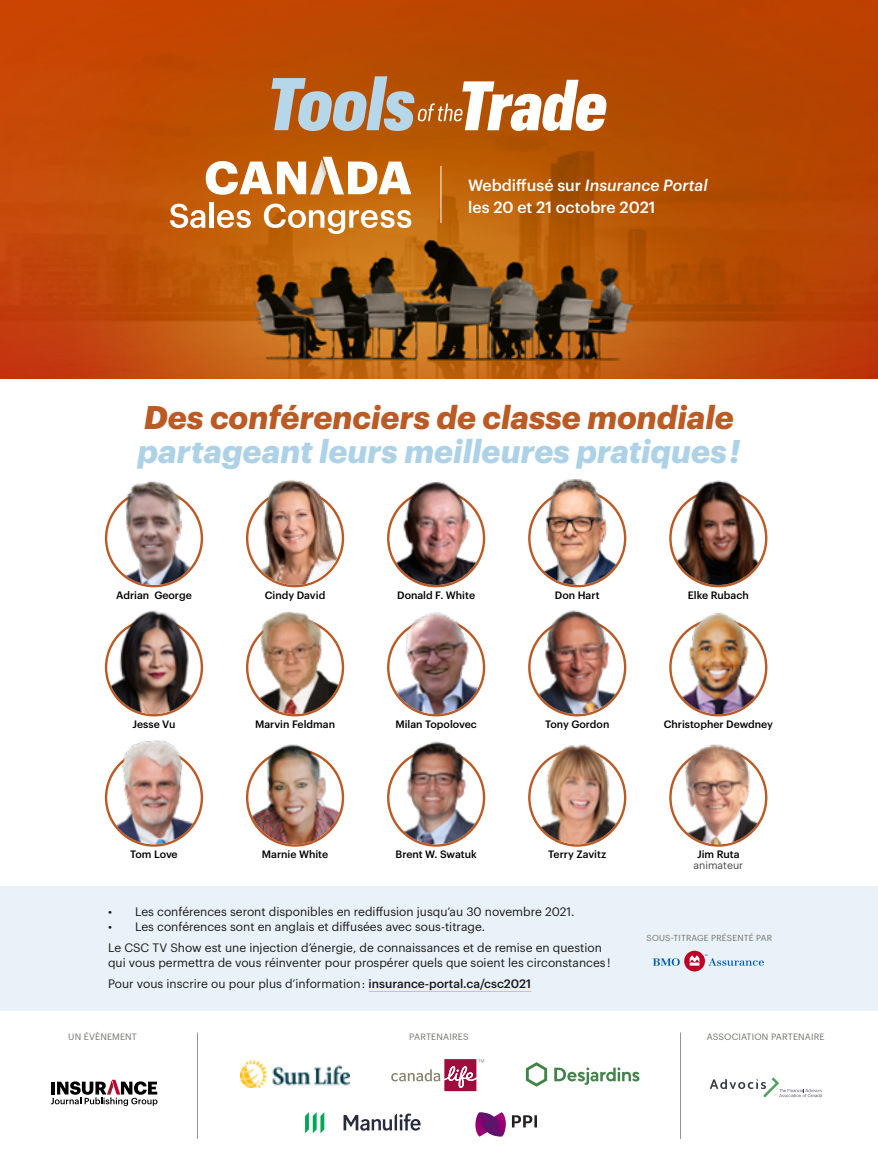
<style>
.page{position:relative;width:878px;height:1175px;background:#fff}
.page>*{position:absolute;margin:0;border:0;box-sizing:border-box;transform-origin:0 0}
.JA-2019_box-texte{font:italic 700 32.1px/33.8px "Graphik";color:#add2e7}
.JA-2019_box-texte-2{font:italic 500 15.9px "Graphik";color:#fff}
.JA-2019_box-texte-3{font:500 15.9px "Graphik";color:#fff}
.JA-2019_box-texte-4{font:12px/15px "Graphik";color:#191919}
.JA-2019_box-texte-5{font:500 10.5px "Graphik";color:#000}
.JA-2019_box-texte-6{font:10.5px/11.1px "Graphik";color:#484848;text-align:center}
.t1{font:9px "Graphik";letter-spacing:.015em;color:#73726f}
.t2{font:8.55px "Graphik";letter-spacing:.02em;color:#73726f}
.s1{font-style:normal}
.s2{color:#bb5a24}
.s3{font-weight:500;color:#000}
.s4{font-weight:500}
</style>
<div class="page">
<img style="left:0;top:0;width:878px;height:378px">
<div style="left:0;top:886px;width:878px;height:124px;background:#e9f2f8"></div>
<hr style="left:368px;top:991px;width:163px;height:1px;background:#e3bd94">
<svg style="left:271px;top:76px;width:336px;height:55px"></svg>
<hr style="left:197px;top:1032px;width:1px;height:106px;background:#939393">
<hr style="left:680px;top:1032px;width:1px;height:106px;background:#939393">
<svg style="left:709px;top:1077px;width:112px;height:20px"></svg>
<svg style="left:51px;top:1079px;width:106px;height:27px"></svg>
<img style="left:248px;top:480px;width:94px;height:105px">
<img style="left:248px;top:604px;width:94px;height:110px;border-radius:47px">
<img style="left:248px;top:735px;width:94px;height:109px;border-radius:47px">
<img style="left:389px;top:481px;width:92px;height:104px">
<img style="left:389px;top:604px;width:94px;height:110px;border-radius:47px">
<img style="left:389px;top:741px;width:94px;height:103px">
<img style="left:530px;top:475px;width:94px;height:110px;border-radius:47px">
<img style="left:530px;top:604px;width:94px;height:110px;border-radius:47px">
<img style="left:530px;top:735px;width:94px;height:109px;border-radius:47px">
<img style="left:671px;top:475px;width:94px;height:110px;border-radius:47px">
<img style="left:671px;top:612px;width:94px;height:102px">
<img style="left:671px;top:735px;width:94px;height:109px;border-radius:47px">
<img style="left:113px;top:481px;width:82px;height:104px">
<img style="left:107px;top:604px;width:94px;height:110px;border-radius:47px">
<img style="left:107px;top:735px;width:94px;height:109px;border-radius:47px">
<svg style="left:206px;top:157px;width:205px;height:38px"></svg>
<svg style="left:170px;top:204px;width:35px;height:24px"></svg>
<hr style="left:209px;top:202px;width:4px;height:26px;background:#fff">
<svg style="left:217px;top:210px;width:34px;height:18px"></svg>
<svg style="left:264px;top:204px;width:147px;height:30px"></svg>
<hr style="left:440px;top:166px;width:1px;height:57px;background:#fff">
<svg style="left:652px;top:958px;width:27px;height:7px"></svg>
<svg style="left:684px;top:950px;width:21px;height:21px"></svg>
<svg style="left:689px;top:954px;width:74px;height:11px"></svg>
<svg style="left:526px;top:1062px;width:21px;height:24px"></svg>
<svg style="left:554px;top:1067px;width:85px;height:17px"></svg>
<img style="left:240px;top:1060px;width:109px;height:27px">
<svg style="left:475px;top:1112px;width:31px;height:24px"></svg>
<svg style="left:512px;top:1115px;width:25px;height:12px"></svg>
<svg style="left:343px;top:1113px;width:77px;height:17px"></svg>
<svg style="left:305px;top:1112px;width:19px;height:21px"></svg>
<svg style="left:391px;top:1059px;width:93px;height:32px"></svg>
<p class="JA-2019_box-texte-2" style="left:468px;top:173px;width:241px"><span class="s1">Webdiffusé sur</span> Insurance Portal</p>
<p class="JA-2019_box-texte-3" style="left:468px;top:195px;width:189px">les 20 et 21 octobre 2021</p>
<p class="JA-2019_box-texte" style="left:138px;top:398px;width:604px"><span class="s2">Des conférenciers de classe mondiale </span>partageant leurs meilleures pratiques !</p>
<p class="JA-2019_box-texte-5" style="left:116px;top:587px;width:77px">Adrian George</p>
<p class="JA-2019_box-texte-5" style="left:132px;top:716px;width:44px">Jesse Vu</p>
<p class="JA-2019_box-texte-5" style="left:265px;top:587px;width:62px">Cindy David</p>
<p class="JA-2019_box-texte-5" style="left:255px;top:716px;width:81px">Marvin Feldman</p>
<p class="JA-2019_box-texte-5" style="left:397px;top:587px;width:79px">Donald F. White</p>
<p class="JA-2019_box-texte-5" style="left:395px;top:716px;width:83px">Milan Topolovec</p>
<p class="JA-2019_box-texte-5" style="left:555px;top:587px;width:46px">Don Hart</p>
<p class="JA-2019_box-texte-5" style="left:545px;top:716px;width:66px">Tony Gordon</p>
<p class="JA-2019_box-texte-5" style="left:687px;top:587px;width:62px">Elke Rubach</p>
<p class="JA-2019_box-texte-5" style="left:663px;top:716px;width:111px">Christopher Dewdney</p>
<p class="JA-2019_box-texte-5" style="left:130px;top:846px;width:49px">Tom Love</p>
<p class="JA-2019_box-texte-5" style="left:262px;top:846px;width:68px">Marnie White</p>
<p class="JA-2019_box-texte-5" style="left:395px;top:846px;width:83px">Brent W. Swatuk</p>
<p class="JA-2019_box-texte-5" style="left:548px;top:846px;width:59px">Terry Zavitz</p>
<p class="JA-2019_box-texte-6" style="left:693px;top:848px;width:51px"><span class="s3">Jim Ruta </span>animateur</p>
<p class="JA-2019_box-texte-4" style="left:108px;top:903px;width:468px">• Les conférences seront disponibles en rediffusion jusqu’au 30 novembre 2021.</p>
<p class="JA-2019_box-texte-4" style="left:108px;top:918px;width:378px">• Les conférences sont en anglais et diffusées avec sous-titrage.</p>
<p class="JA-2019_box-texte-4" style="left:108px;top:939px;width:504px">Le CSC TV Show est une injection d’énergie, de connaissances et de remise en question qui vous permettra de vous réinventer pour prospérer quels que soient les circonstances !</p>
<p class="JA-2019_box-texte-4" style="left:108px;top:975px;width:424px">Pour vous inscrire ou pour plus d’information : <span class="s4">insurance-portal.ca/csc2021</span></p>
<p class="t2" style="left:646px;top:932px;width:127px">SOUS-TITRAGE PRÉSENTÉ PAR</p>
<p class="t1" style="left:68px;top:1030px;width:70px">UN ÉVÈNEMENT</p>
<p class="t1" style="left:409px;top:1030px;width:61px">PARTENAIRES</p>
<p class="t1" style="left:706px;top:1030px;width:119px">ASSOCIATION PARTENAIRE</p>
</div>
